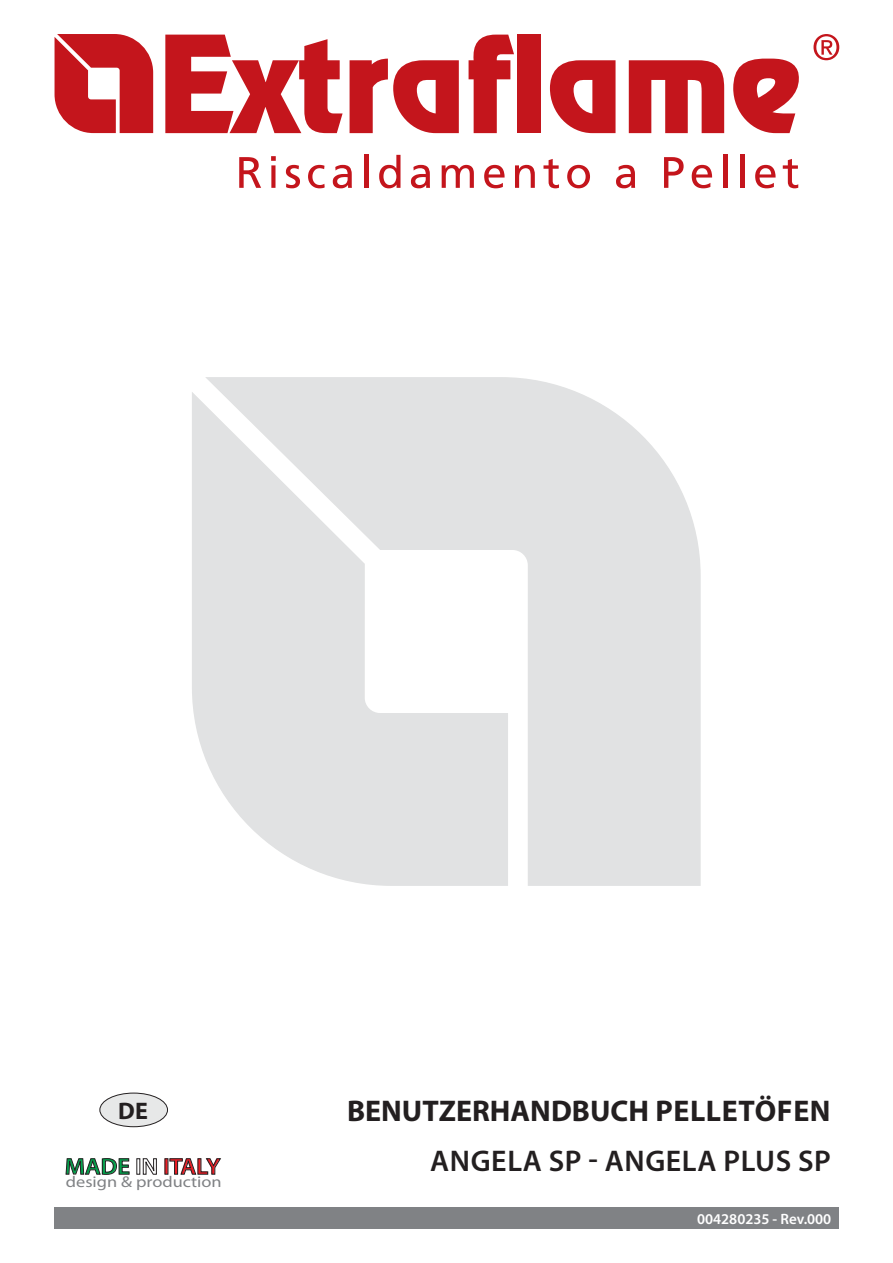
<style>
.page{position:relative;width:893px;height:1263px;background:#fff}
.page>*{position:absolute;margin:0;border:0;box-sizing:border-box;transform-origin:0 0}
.t1{font:700 30px "Myriad Pro";color:#231f20}
.t2{font:600 30px "Myriad Pro";letter-spacing:.02em;color:#231f20}
.t3{font:700 24px "Myriad Pro";color:#231f20}
.t4{font:600 23.1px "Myriad Pro";color:#ed1c24;scale:1.06 1}
.t5{font:15.6px "Futura";color:#808285;scale:1.17 1}
.t6{font:600 15px "Myriad Pro";color:#fff}
.s1{color:#00a24b}
.s2{color:#fff}
</style>
<div class="page">
<svg style="left:66px;top:1158px;width:63px;height:16px"></svg>
<svg style="left:143px;top:1158px;width:14px;height:16px"></svg>
<svg style="left:170px;top:1158px;width:51px;height:16px"></svg>
<svg style="left:813px;top:34px;width:26px;height:26px"></svg>
<svg style="left:239px;top:157px;width:22px;height:31px"></svg>
<svg style="left:271px;top:156px;width:5px;height:32px"></svg>
<svg style="left:286px;top:165px;width:14px;height:23px"></svg>
<svg style="left:308px;top:165px;width:17px;height:23px"></svg>
<svg style="left:333px;top:165px;width:19px;height:23px"></svg>
<hr style="left:364px;top:155px;width:4px;height:33px;background:#c4151c">
<svg style="left:379px;top:155px;width:21px;height:33px"></svg>
<svg style="left:411px;top:165px;width:19px;height:23px"></svg>
<svg style="left:442px;top:165px;width:32px;height:23px"></svg>
<svg style="left:484px;top:165px;width:21px;height:23px"></svg>
<svg style="left:515px;top:165px;width:20px;height:23px"></svg>
<svg style="left:543px;top:159px;width:16px;height:29px"></svg>
<svg style="left:567px;top:165px;width:23px;height:23px"></svg>
<svg style="left:616px;top:165px;width:19px;height:23px"></svg>
<svg style="left:664px;top:157px;width:20px;height:31px"></svg>
<svg style="left:692px;top:165px;width:20px;height:23px"></svg>
<hr style="left:723px;top:155px;width:4px;height:33px;background:#c4151c">
<hr style="left:740px;top:155px;width:4px;height:33px;background:#c4151c">
<svg style="left:755px;top:165px;width:21px;height:23px"></svg>
<svg style="left:783px;top:159px;width:15px;height:29px"></svg>
<svg style="left:55px;top:34px;width:98px;height:99px"></svg>
<svg style="left:165px;top:35px;width:178px;height:98px"></svg>
<svg style="left:350px;top:59px;width:109px;height:74px"></svg>
<svg style="left:469px;top:35px;width:45px;height:98px"></svg>
<div style="left:518px;top:35px;width:23px;height:98px;background:#c4151c"></div>
<svg style="left:550px;top:60px;width:65px;height:73px"></svg>
<svg style="left:629px;top:60px;width:95px;height:73px"></svg>
<svg style="left:733px;top:58px;width:66px;height:75px"></svg>
<svg style="left:192px;top:377px;width:509px;height:509px;fill:#e1e2e3"></svg>
<div style="left:54px;top:1208px;width:785px;height:21px;background:#808285"></div>
<div style="left:100px;top:1093px;width:68px;height:34px;background:#e7e8e8;border-radius:50%"></div>
<div style="left:100px;top:1093px;width:68px;height:34px;border:1px solid #231f20;border-radius:50%"></div>
<p class="t3" style="left:118px;top:1095px;width:31px">DE</p>
<p class="t1" style="left:347px;top:1091px;width:464px">BENUTZERHANDBUCH PELLETÖFEN</p>
<p class="t4" style="left:65px;top:1152px;width:148px"><span class="s1">MADE</span> <span class="s2">IN</span> ITALY</p>
<p class="t5" style="left:66px;top:1172px;width:135px">design &amp; production</p>
<p class="t2" style="left:430px;top:1141px;width:402px">ANGELA sp - ANGELA PLUS sp</p>
<p class="t6" style="left:697px;top:1209px;width:136px">004280235 - Rev.000</p>
</div>
